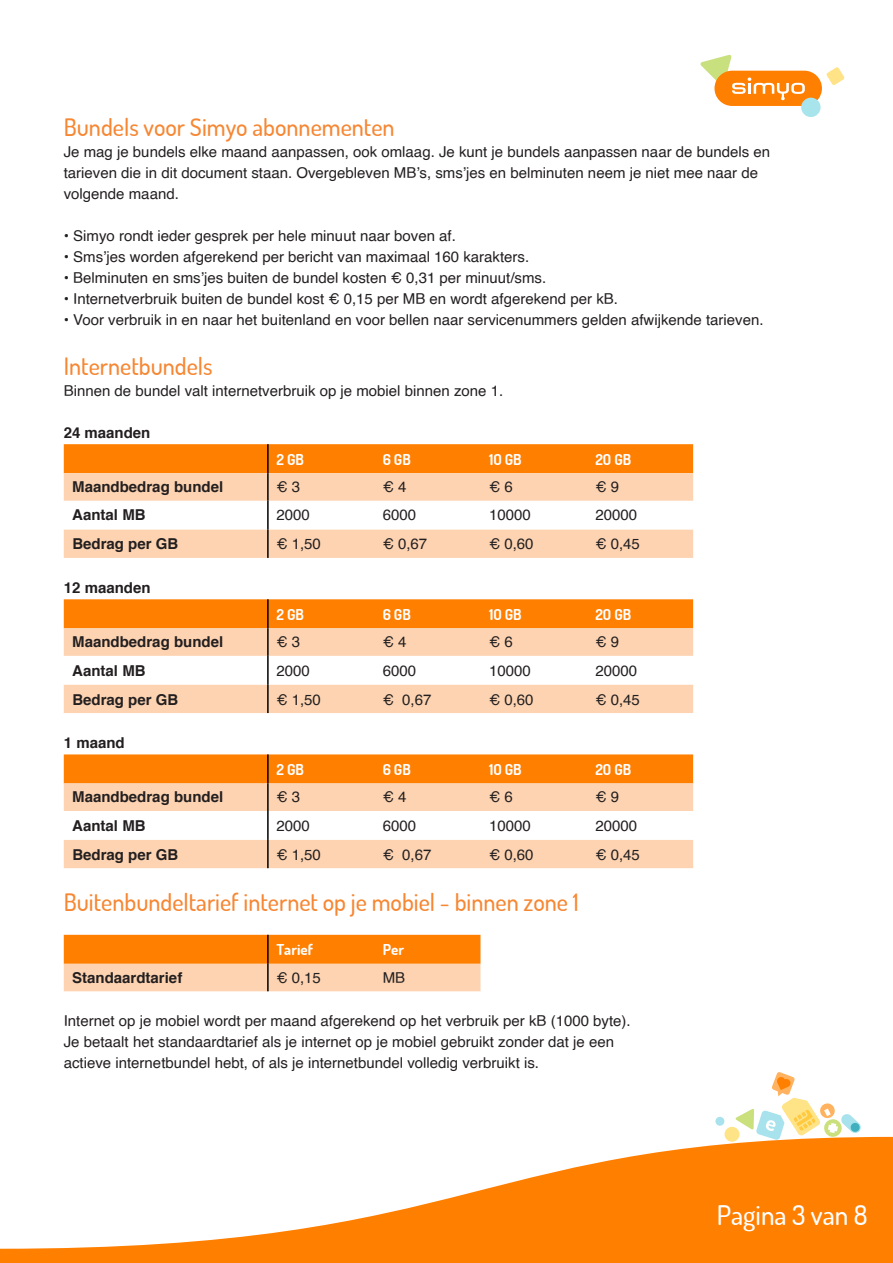
<style>
.page{position:relative;width:893px;height:1263px;background:#fff}
.page>*{position:absolute;margin:0;border:0;box-sizing:border-box;transform-origin:0 0}
.t1{font:500 27px "Simyo";color:#fff}
.t2{font:500 24px "Simyo";color:#f68733}
.t3{font:15px/21px "Helvetica";color:#231f20}
.t4{font:700 15px "Helvetica";color:#231f20}
.t5{font:700 15px "Simyo";color:#fff}
</style>
<div class="page">
<svg style="left:0;top:1137px;width:893px;height:126px;fill:#ff7f00"></svg>
<svg style="left:735px;top:1072px;width:126px;height:68px"></svg>
<div style="left:725px;top:1127px;width:14px;height:15px;background:#ffe387;border-radius:50%"></div>
<div style="left:715px;top:1117px;width:9px;height:9px;background:#a8e3ed;border-radius:50%"></div>
<svg style="left:826px;top:67px;width:19px;height:18px"></svg>
<div style="left:714px;top:71px;width:108px;height:35px;background:#ff7f00;border-radius:18px"></div>
<svg style="left:700px;top:54px;width:105px;height:46px"></svg>
<div style="left:801px;top:98px;width:19px;height:19px;background:#a8e4ec;border-radius:50%"></div>
<div style="left:64px;top:444px;width:629px;height:29px;background:#ff7f00"></div>
<svg style="left:64px;top:473px;width:629px;height:85px;fill:#fdd3b1"></svg>
<hr style="left:267px;top:444px;width:2px;height:29px;background:#000">
<hr style="left:267px;top:473px;width:2px;height:28px;background:#000">
<hr style="left:267px;top:501px;width:2px;height:29px;background:#000">
<hr style="left:267px;top:530px;width:2px;height:28px;background:#000">
<div style="left:64px;top:599px;width:629px;height:29px;background:#ff7f00"></div>
<svg style="left:64px;top:628px;width:629px;height:85px;fill:#fdd3b1"></svg>
<hr style="left:267px;top:599px;width:2px;height:29px;background:#000">
<hr style="left:267px;top:628px;width:2px;height:28px;background:#000">
<hr style="left:267px;top:656px;width:2px;height:29px;background:#000">
<hr style="left:267px;top:685px;width:2px;height:28px;background:#000">
<div style="left:64px;top:754px;width:629px;height:29px;background:#ff7f00"></div>
<svg style="left:64px;top:783px;width:629px;height:85px;fill:#fdd3b1"></svg>
<hr style="left:267px;top:754px;width:2px;height:29px;background:#000">
<hr style="left:267px;top:783px;width:2px;height:28px;background:#000">
<hr style="left:267px;top:811px;width:2px;height:29px;background:#000">
<hr style="left:267px;top:840px;width:2px;height:28px;background:#000">
<svg style="left:64px;top:935px;width:416px;height:56px;background:#fea856"></svg>
<hr style="left:267px;top:935px;width:2px;height:29px;background:#000">
<hr style="left:267px;top:964px;width:2px;height:27px;background:#000">
<h2 class="t2" style="left:64px;top:111px;width:332px">Bundels voor Simyo abonnementen</h2>
<p class="t3" style="left:64px;top:141px;width:708px">Je mag je bundels elke maand aanpassen, ook omlaag. Je kunt je bundels aanpassen naar de bundels en tarieven die in dit document staan. Overgebleven MB’s, sms’jes en belminuten neem je niet mee naar de volgende maand.</p>
<p class="t3" style="left:64px;top:225px;width:394px">• Simyo rondt ieder gesprek per hele minuut naar boven af.</p>
<p class="t3" style="left:64px;top:246px;width:467px">• Sms’jes worden afgerekend per bericht van maximaal 160 karakters.</p>
<p class="t3" style="left:64px;top:267px;width:484px">• Belminuten en sms’jes buiten de bundel kosten € 0,31 per minuut/sms.</p>
<p class="t3" style="left:64px;top:288px;width:556px">• Internetverbruik buiten de bundel kost € 0,15 per MB en wordt afgerekend per kB.</p>
<p class="t3" style="left:64px;top:309px;width:701px">• Voor verbruik in en naar het buitenland en voor bellen naar servicenummers gelden afwijkende tarieven.</p>
<h2 class="t2" style="left:64px;top:350px;width:150px">Internetbundels</h2>
<p class="t3" style="left:64px;top:380px;width:441px">Binnen de bundel valt internetverbruik op je mobiel binnen zone 1.</p>
<p class="t4" style="left:64px;top:421px;width:88px">24 maanden</p>
<p class="t5" style="left:276px;top:449px;width:29px">2 GB</p>
<p class="t5" style="left:383px;top:449px;width:30px">6 GB</p>
<p class="t5" style="left:489px;top:449px;width:34px">10 GB</p>
<p class="t5" style="left:595px;top:449px;width:37px">20 GB</p>
<p class="t4" style="left:72px;top:475px;width:152px">Maandbedrag bundel</p>
<p class="t3" style="left:276px;top:477px;width:25px">€ 3</p>
<p class="t3" style="left:383px;top:477px;width:25px">€ 4</p>
<p class="t3" style="left:489px;top:477px;width:25px">€ 6</p>
<p class="t3" style="left:595px;top:477px;width:25px">€ 9</p>
<p class="t4" style="left:72px;top:503px;width:75px">Aantal MB</p>
<p class="t3" style="left:276px;top:505px;width:35px">2000</p>
<p class="t3" style="left:383px;top:505px;width:35px">6000</p>
<p class="t3" style="left:489px;top:505px;width:43px">10000</p>
<p class="t3" style="left:595px;top:505px;width:43px">20000</p>
<p class="t4" style="left:72px;top:532px;width:107px">Bedrag per GB</p>
<p class="t3" style="left:276px;top:534px;width:46px">€ 1,50</p>
<p class="t3" style="left:383px;top:534px;width:46px">€ 0,67</p>
<p class="t3" style="left:489px;top:534px;width:46px">€ 0,60</p>
<p class="t3" style="left:595px;top:534px;width:46px">€ 0,45</p>
<p class="t4" style="left:64px;top:576px;width:88px">12 maanden</p>
<p class="t5" style="left:276px;top:605px;width:29px">2 GB</p>
<p class="t5" style="left:383px;top:605px;width:30px">6 GB</p>
<p class="t5" style="left:489px;top:605px;width:34px">10 GB</p>
<p class="t5" style="left:595px;top:605px;width:37px">20 GB</p>
<p class="t4" style="left:72px;top:630px;width:152px">Maandbedrag bundel</p>
<p class="t3" style="left:276px;top:632px;width:25px">€ 3</p>
<p class="t3" style="left:383px;top:632px;width:25px">€ 4</p>
<p class="t3" style="left:489px;top:632px;width:25px">€ 6</p>
<p class="t3" style="left:595px;top:632px;width:25px">€ 9</p>
<p class="t4" style="left:72px;top:658px;width:75px">Aantal MB</p>
<p class="t3" style="left:276px;top:660px;width:35px">2000</p>
<p class="t3" style="left:383px;top:660px;width:35px">6000</p>
<p class="t3" style="left:489px;top:660px;width:43px">10000</p>
<p class="t3" style="left:595px;top:660px;width:43px">20000</p>
<p class="t4" style="left:72px;top:687px;width:107px">Bedrag per GB</p>
<p class="t3" style="left:276px;top:689px;width:46px">€ 1,50</p>
<p class="t3" style="left:383px;top:689px;width:50px">€ 0,67</p>
<p class="t3" style="left:489px;top:689px;width:46px">€ 0,60</p>
<p class="t3" style="left:595px;top:689px;width:46px">€ 0,45</p>
<p class="t4" style="left:64px;top:731px;width:62px">1 maand</p>
<p class="t5" style="left:276px;top:760px;width:29px">2 GB</p>
<p class="t5" style="left:383px;top:760px;width:30px">6 GB</p>
<p class="t5" style="left:489px;top:760px;width:34px">10 GB</p>
<p class="t5" style="left:595px;top:760px;width:37px">20 GB</p>
<p class="t4" style="left:72px;top:785px;width:152px">Maandbedrag bundel</p>
<p class="t3" style="left:276px;top:787px;width:25px">€ 3</p>
<p class="t3" style="left:383px;top:787px;width:25px">€ 4</p>
<p class="t3" style="left:489px;top:787px;width:25px">€ 6</p>
<p class="t3" style="left:595px;top:787px;width:25px">€ 9</p>
<p class="t4" style="left:72px;top:813px;width:75px">Aantal MB</p>
<p class="t3" style="left:276px;top:815px;width:35px">2000</p>
<p class="t3" style="left:383px;top:815px;width:35px">6000</p>
<p class="t3" style="left:489px;top:815px;width:43px">10000</p>
<p class="t3" style="left:595px;top:815px;width:43px">20000</p>
<p class="t4" style="left:72px;top:842px;width:107px">Bedrag per GB</p>
<p class="t3" style="left:276px;top:844px;width:46px">€ 1,50</p>
<p class="t3" style="left:383px;top:844px;width:50px">€ 0,67</p>
<p class="t3" style="left:489px;top:844px;width:46px">€ 0,60</p>
<p class="t3" style="left:595px;top:844px;width:46px">€ 0,45</p>
<h2 class="t2" style="left:64px;top:886px;width:517px">Buitenbundeltarief internet op je mobiel - binnen zone 1</h2>
<p class="t5" style="left:276px;top:940px;width:38px">Tarief</p>
<p class="t5" style="left:383px;top:940px;width:23px">Per</p>
<p class="t4" style="left:72px;top:965px;width:112px">Standaardtarief</p>
<p class="t3" style="left:276px;top:967px;width:46px">€ 0,15</p>
<p class="t3" style="left:383px;top:967px;width:24px">MB</p>
<p class="t3" style="left:64px;top:1011px;width:568px">Internet op je mobiel wordt per maand afgerekend op het verbruik per kB (1000 byte).<br>Je betaalt het standaardtarief als je internet op je mobiel gebruikt zonder dat je een actieve internetbundel hebt, of als je internetbundel volledig verbruikt is.</p>
<h1 class="t1" style="left:717px;top:1197px;width:152px">Pagina 3 van 8</h1>
</div>
